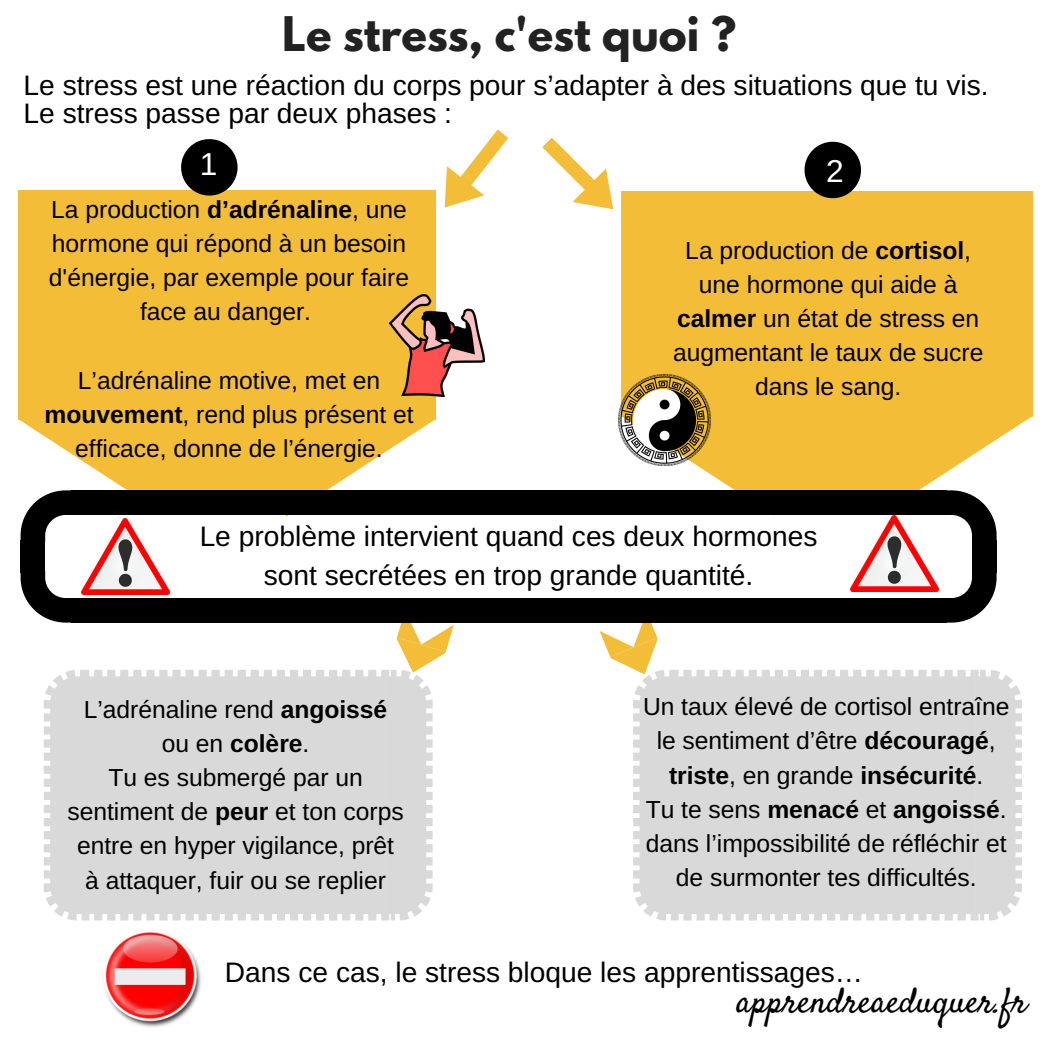
<style>
.page{position:relative;width:1050px;height:1050px;background:#fff}
.page>*{position:absolute;margin:0;border:0;box-sizing:border-box;transform-origin:0 0}
.t1{font:700 42.35px "League Spartan";color:#222}
.t2{font:35.18px "Satisfy";color:#000}
.t3{font:31.68px "Arimo";color:#fff}
.t4{font:28.18px/27.7px "Arimo";color:#000}
.t5{font:24.68px/34.1px "Arimo";color:#000;text-align:center}
.s1{font-weight:700}
.s2{font-family:"Liberation Sans"}
</style>
<div class="page">
<div style="left:19px;top:191px;width:417px;height:229px;background:#f4bd38"></div>
<div style="left:621px;top:191px;width:412px;height:225px;background:#f4bd38"></div>
<svg style="left:44px;top:670px;width:41px;height:250px;background:#ddd"></svg>
<div style="left:85px;top:670px;width:300px;height:250px;background:#d9d9d9"></div>
<div style="left:675px;top:670px;width:299px;height:250px;background:#d9d9d9"></div>
<svg style="left:974px;top:670px;width:48px;height:250px;background:#dcdcdc"></svg>
<svg style="left:542px;top:138px;width:72px;height:72px"></svg>
<svg style="left:426px;top:130px;width:82px;height:78px"></svg>
<img style="left:81px;top:556px;width:88px;height:39px">
<img style="left:850px;top:551px;width:88px;height:41px">
<img style="left:103px;top:932px;width:98px;height:95px">
<svg style="left:385px;top:623px;width:69px;height:297px"></svg>
<svg style="left:599px;top:623px;width:76px;height:297px"></svg>
<div style="left:71px;top:490px;width:876px;height:25px;background:#000"></div>
<svg style="left:698px;top:414px;width:334px;height:137px"></svg>
<svg style="left:20px;top:420px;width:415px;height:136px"></svg>
<div style="left:972px;top:540px;width:25px;height:33px;background:#000"></div>
<svg style="left:947px;top:573px;width:50px;height:50px"></svg>
<div style="left:21px;top:540px;width:24px;height:33px;background:#000"></div>
<div style="left:71px;top:598px;width:876px;height:25px;background:#000"></div>
<svg style="left:21px;top:571px;width:50px;height:52px"></svg>
<svg style="left:181px;top:139px;width:57px;height:57px"></svg>
<svg style="left:805px;top:142px;width:56px;height:56px"></svg>
<img style="left:390px;top:294px;width:94px;height:102px">
<img style="left:618px;top:374px;width:92px;height:92px">
<h1 class="t1" style="left:282px;top:13px;width:455px">Le stress, c'est quoi ?</h1>
<p class="t4" style="left:24px;top:71px;width:966px">Le stress est une réaction du corps pour s’adapter à des situations que tu vis.<br>Le stress passe par deux phases :</p>
<p class="t3" style="left:200px;top:146px;width:19px">1</p>
<p class="t3" style="left:826px;top:154px;width:19px">2</p>
<p class="t5" style="left:49px;top:192px;width:362px">La production <span class="s1">d’adrénaline</span>, une hormone qui répond à un besoin d'énergie, par exemple pour faire face au danger.</p>
<p class="t5" style="left:44px;top:363px;width:371px">L’adrénaline motive, met en <span class="s1">mouvement</span>, rend plus présent et efficace, donne de l’énergie.</p>
<p class="t5" style="left:673px;top:233px;width:312px">La production de <span class="s1">cortisol</span>, une hormone qui aide à <span class="s1">calmer</span> un état de stress en augmentant le taux de sucre dans le sang.</p>
<p class="t4" style="left:200px;top:517px;width:619px;line-height:39.4px;text-align:center">Le problème intervient quand ces deux hormones sont secrétées en trop grande quantité.</p>
<p class="t5" style="left:67px;top:692px;width:338px">L’adrénaline rend <span class="s1">angoissé </span>ou en <span class="s1">colère</span>.<br>Tu es submergé par un sentiment de <span class="s1">peur</span> et ton corps entre en hyper vigilance, prêt à attaquer, fuir ou se replier</p>
<p class="t5" style="left:643px;top:690px;width:368px">Un taux élevé de cortisol entraîne le sentiment d’être <span class="s1">découragé</span>, <span class="s1">triste</span>, en grande <span class="s1">insécurité</span>.<br>Tu te sens <span class="s1">menacé</span> et <span class="s1">angoissé</span>. dans l’impossibilité de réfléchir et de surmonter tes difficultés.</p>
<p class="t4" style="left:225px;top:958px;width:640px">Dans ce cas, le stress bloque les apprentissages<span class="s2">…</span></p>
<h2 class="t2" style="left:737px;top:979px;width:292px">apprendreaeduquer.fr</h2>
</div>
